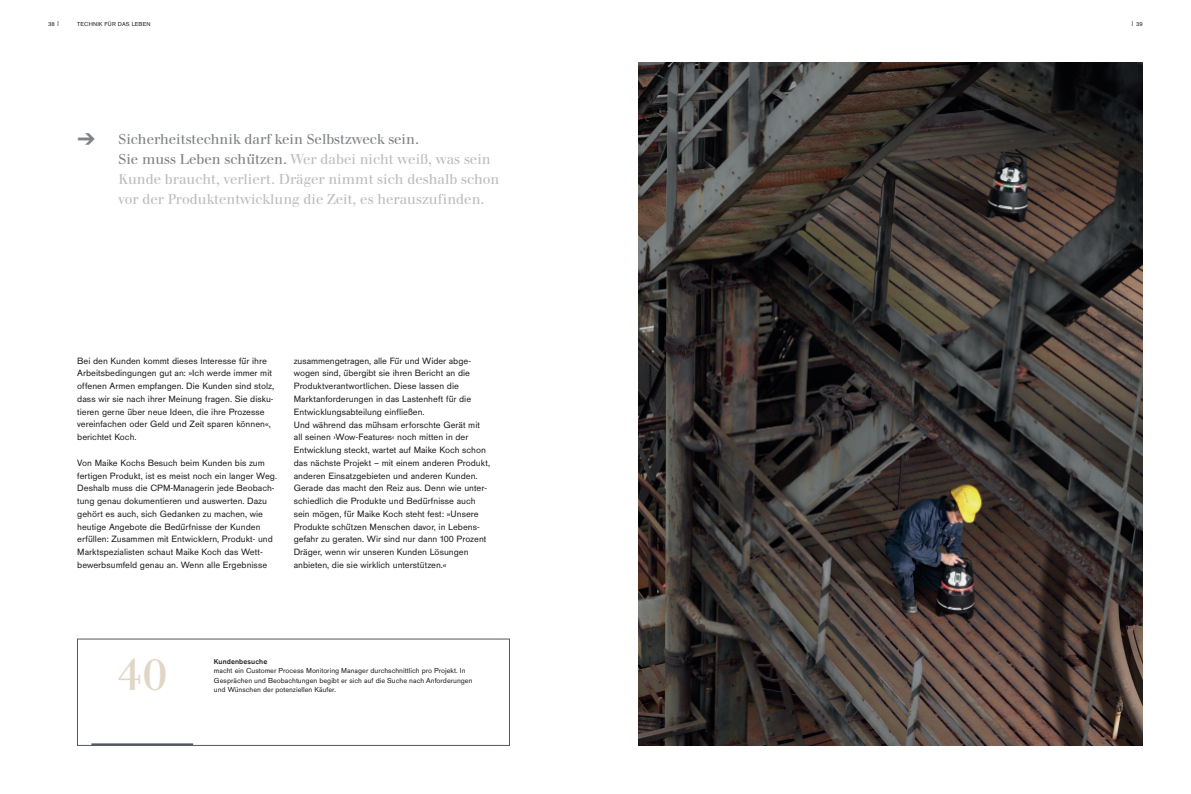
<style>
.page{position:relative;width:1191px;height:794px;background:#fff}
.page>*{position:absolute;margin:0;border:0;box-sizing:border-box;transform-origin:0 0}
.t1{font:47px "Draeger Walbaum";color:#e1d6c6}
.t2{font:15px/20px "Draeger Walbaum";color:#bcbdc0}
.t3{font:9.5px/12.8px "Draeger San";color:#231f20}
.t4{font:700 9.5px "Calibri";color:#231f20}
.t5{font:7.5px/9.5px "Draeger San";color:#231f20}
.t6{font:700 7.5px "Draeger San";letter-spacing:.01em;color:#231f20}
.t7{font:6px "Draeger San";letter-spacing:.025em;color:#231f20}
.t8{font:6px "Draeger San Tab";color:#231f20}
.s1{color:#808285}
.s2{font-family:"Calibri";font-weight:700;color:#808285}
.s3{font-family:"Calibri";font-weight:700}
</style>
<div class="page">
<img style="left:638px;top:62px;width:504px;height:684px">
<hr style="left:91px;top:743px;width:102px;height:2px;background:#535860">
<p class="t8" style="left:48px;top:20px;width:13px">38 |</p>
<p class="t7" style="left:77px;top:20px;width:75px">TECHNIK FÜR DAS LEBEN</p>
<p class="t8" style="left:1130px;top:20px;width:13px">| 39</p>
<h2 class="t2" style="left:118px;top:129px;width:382px"><span class="s1">Sicherheitstechnik darf kein Selbstzweck sein.<br>Sie muss Leben schu</span><span class="s2">̈</span><span class="s1">tzen.</span> Wer dabei nicht weiß, was sein Kunde braucht, verliert. Dräger nimmt sich deshalb schon vor der Produktentwicklung die Zeit, es herauszufinden.</h2>
<p class="t3" style="left:77px;top:354px;width:198px">Bei den Kunden kommt dieses Interesse fu<span class="s3">̈</span>r ihre Arbeitsbedingungen gut an: »Ich werde immer mit offenen Armen empfangen. Die Kunden sind stolz, dass wir sie nach ihrer Meinung fragen. Sie disku&shy;tieren gerne u<span class="s3">̈</span>ber neue Ideen, die ihre Prozesse vereinfachen oder Geld und Zeit sparen können«, berichtet Koch.</p>
<p class="t3" style="left:77px;top:456px;width:201px">Von Maike Kochs Besuch beim Kunden bis zum fertigen Produkt, ist es meist noch ein langer Weg.<br>Deshalb muss die CPM-Managerin jede Beobach&shy;tung genau dokumentieren und auswerten. Dazu gehört es auch, sich Gedanken zu machen, wie heutige Angebote die Bedu<span class="s3">̈</span>rfnisse der Kunden erfu<span class="s3">̈</span>llen: Zusammen mit Entwicklern, Produkt- und Marktspezialisten schaut Maike Koch das Wett&shy;bewerbsumfeld genau an. Wenn alle Ergebnisse</p>
<p class="t3" style="left:294px;top:354px;width:179px">zusammengetragen, alle Fur und Wider abge-</p>
<p class="t4" style="left:399px;top:355px;width:6px">̈</p>
<p class="t3" style="left:294px;top:367px;width:198px">wogen sind, u<span class="s3">̈</span>bergibt sie ihren Bericht an die Produktverantwortlichen. Diese lassen die Marktanforderungen in das Lastenheft fu<span class="s3">̈</span>r die Entwicklungsabteilung einfließen.<br>Und während das mu<span class="s3">̈</span>hsam erforschte Gerät mit all seinen ›Wow-Features‹ noch mitten in der Entwicklung steckt, wartet auf Maike Koch schon das nächste Projekt – mit einem anderen Produkt, anderen Einsatzgebieten und anderen Kunden.<br>Gerade das macht den Reiz aus. Denn wie unter&shy;schiedlich die Produkte und Bedu<span class="s3">̈</span>rfnisse auch sein mögen, fu<span class="s3">̈</span>r Maike Koch steht fest: »Unsere Produkte schu<span class="s3">̈</span>tzen Menschen davor, in Lebens&shy;gefahr zu geraten. Wir sind nur dann 100 Prozent Dräger, wenn wir unseren Kunden Lösungen anbieten, die sie wirklich unterstützen.«</p>
<h1 class="t1" style="left:117px;top:646px;width:52px">40</h1>
<p class="t6" style="left:214px;top:657px;width:55px">Kundenbesuche</p>
<p class="t5" style="left:214px;top:666px;width:260px">macht ein Customer Process Monitoring Manager durchschnittlich pro Projekt. In<br>Gesprächen und Beobachtungen begibt er sich auf die Suche nach Anforderungen</p>
<p class="t5" style="left:214px;top:685px;width:123px">und Wünschen der potenziellen Käufer.</p>
</div>
